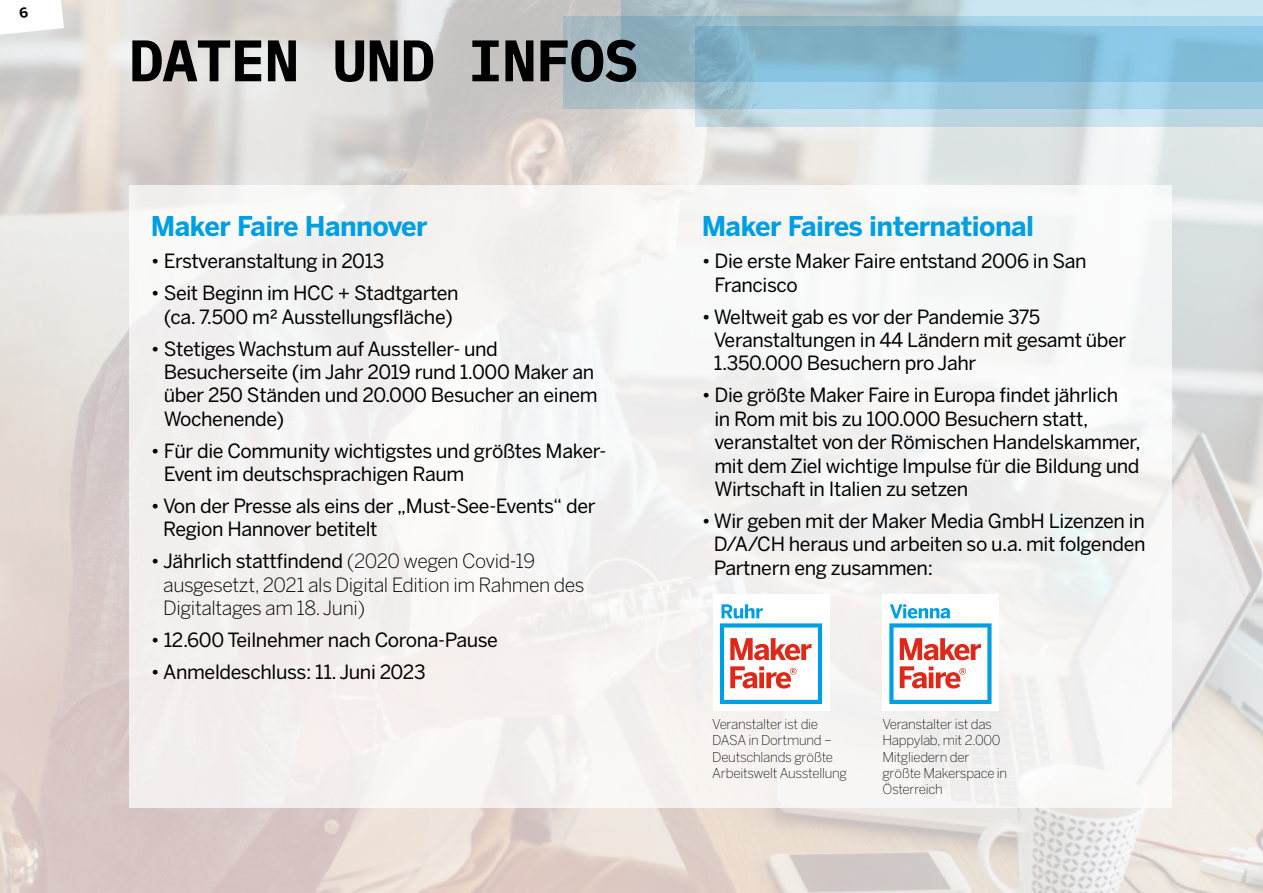
<style>
.page{position:relative;width:1263px;height:893px;background:#fff}
.page>*{position:absolute;margin:0;border:0;box-sizing:border-box;transform-origin:0 0}
.t1{font:700 58.5px "IBM Plex Mono";letter-spacing:-.02em;color:#000}
.t2{font:700 27px "Benton Sans";letter-spacing:-.02em;color:#009fe3}
.t3{font:19.5px/23.4px "Benton Sans";letter-spacing:-.02em;color:#000}
.t4{font:300 19.5px/23.4px "Benton Sans";letter-spacing:-.02em;color:#000}
.t5{font:200 13.5px/16.2px "Benton Sans";letter-spacing:-.02em;color:#000}
.s1{font-weight:400}
</style>
<div class="page">
<img style="left:0;top:0;width:1263px;height:893px">
<div style="left:129px;top:185px;width:1042px;height:623px;background:#f5f3f2"></div>
<svg style="left:563px;top:17px;width:132px;height:92px;background:#acbdc3"></svg>
<svg style="left:621px;top:0;width:642px;height:82px;background:#a9c7d3"></svg>
<svg style="left:695px;top:26px;width:568px;height:100px;background:#94c4d9"></svg>
<div style="left:713px;top:594px;width:116px;height:117px;background:#fff"></div>
<svg style="left:720px;top:604px;width:102px;height:100px"></svg>
<div style="left:882px;top:594px;width:117px;height:117px;background:#fff"></div>
<svg style="left:889px;top:604px;width:102px;height:100px"></svg>
<svg style="left:0;top:0;width:64px;height:35px"></svg>
<h1 class="t1" style="left:129px;top:14px;width:512px">DATEN UND INFOS</h1>
<h2 class="t2" style="left:151px;top:210px;width:278px">Maker Faire Hannover</h2>
<p class="t3" style="left:151px;top:249px;width:235px">• Erstveranstaltung in 2013</p>
<p class="t3" style="left:151px;top:281px;width:309px;text-align:center">• Seit Beginn im HCC + Stadtgarten (ca. 7.500 m² Ausstellungsfläche)</p>
<p class="t3" style="left:164px;top:336px;width:435px;text-indent:-13px">• Stetiges Wachstum auf Aussteller- und Besucherseite (im Jahr 2019 rund 1.000 Maker an über 250 Ständen und 20.000 Besucher an einem Wochenende)</p>
<p class="t3" style="left:164px;top:439px;width:444px;text-indent:-13px">• Für die Community wichtigstes und größtes Maker-<br>Event im deutschsprachigen Raum</p>
<p class="t3" style="left:163px;top:494px;width:434px;text-indent:-12px">• Von der Presse als eins der „Must-See-Events“ der<br>Region Hannover betitelt</p>
<p class="t4" style="left:163px;top:549px;width:423px;text-indent:-12px"><span class="s1">• Jährlich stattfindend</span> (2020 wegen Covid-19 ausgesetzt, 2021 als Digital Edition im Rahmen des<br>Digitaltages am 18. Juni)</p>
<p class="t3" style="left:151px;top:628px;width:349px">• 12.600 Teilnehmer nach Corona-Pause</p>
<p class="t3" style="left:151px;top:660px;width:276px">• Anmeldeschluss: 11. Juni 2023</p>
<h2 class="t2" style="left:702px;top:210px;width:334px">Maker Faires international</h2>
<p class="t3" style="left:714px;top:249px;width:374px;text-indent:-13px">• Die erste Maker Faire entstand 2006 in San<br>Francisco</p>
<p class="t3" style="left:714px;top:305px;width:414px;text-indent:-12px">• Weltweit gab es vor der Pandemie 375<br>Veranstaltungen in 44 Ländern mit gesamt über<br>1.350.000 Besuchern pro Jahr</p>
<p class="t3" style="left:714px;top:383px;width:428px;text-indent:-13px">• Die größte Maker Faire in Europa findet jährlich<br>in Rom mit bis zu 100.000 Besuchern statt, veranstaltet von der Römischen Handelskammer, mit dem Ziel wichtige Impulse für die Bildung und Wirtschaft in Italien zu setzen</p>
<p class="t3" style="left:714px;top:509px;width:433px;text-align:justify;text-indent:-12px">• Wir geben mit der Maker Media GmbH Lizenzen in D/A/CH heraus und arbeiten so u.a. mit folgenden Partnern eng zusammen:</p>
<p class="t5" style="left:712px;top:716px;width:136px">Veranstalter ist die<br>DASA in Dortmund –<br>Deutschlands größte<br>Arbeitswelt Ausstellung</p>
<p class="t5" style="left:882px;top:716px;width:126px">Veranstalter ist das<br>Happylab, mit 2.000<br>Mitgliedern der größte Makerspace in<br>Österreich</p>
</div>
